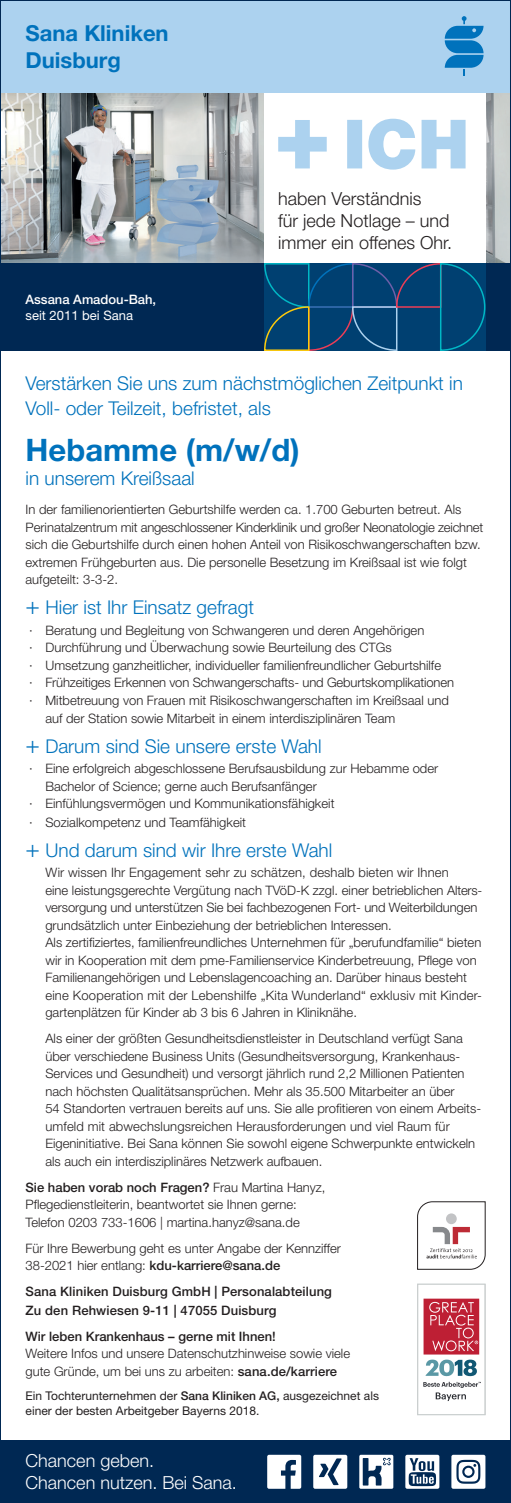
<style>
.page{position:relative;width:511px;height:1503px;background:#fff}
.page>*{position:absolute;margin:0;border:0;box-sizing:border-box;transform-origin:0 0}
.t1{font:700 31px "Helvetica Neue LT Pro";color:#0072bc}
.t2{font:700 22px/27px "Helvetica Neue LT Pro";color:#0072bc}
.t3{font:300 19px/24.4px "Helvetica Neue LT Pro";color:#0072bc}
.t4{font:300 18px/22px "Helvetica Neue LT Pro";color:#231f20}
.t5{font:300 18px/21.6px "Helvetica Neue LT Pro";color:#fff}
.t6{font:300 13px/17.4px "Helvetica Neue LT Pro";color:#231f20}
.t7{font:500 13px/18.4px "Helvetica Neue LT Pro";letter-spacing:.01em;color:#231f20}
.t8{font:500 13px "Helvetica Neue LT Pro";color:#fff}
.t9{font:13px "Helvetica Neue LT Pro";color:#fff}
.t10{font:12px/15.4px "Helvetica Neue LT Pro";color:#231f20}
.s1{font-size:24px}
.s2{font-weight:500}
</style>
<div class="page">
<div style="left:0;top:1440px;width:510px;height:62px;background:#002853"></div>
<svg style="left:267px;top:1454px;width:34px;height:34px"></svg>
<svg style="left:359px;top:1454px;width:34px;height:34px"></svg>
<svg style="left:313px;top:1454px;width:34px;height:34px"></svg>
<svg style="left:405px;top:1454px;width:34px;height:34px"></svg>
<svg style="left:451px;top:1454px;width:34px;height:34px"></svg>
<div style="left:0;top:0;width:510px;height:94px;background:#acd2ef"></div>
<img style="left:2px;top:94px;width:262px;height:169px">
<img style="left:486px;top:94px;width:22px;height:169px">
<div style="left:0;top:263px;width:510px;height:88px;background:#002853"></div>
<div style="left:264px;top:93px;width:221px;height:193px;background:#fff"></div>
<svg style="left:278px;top:119px;width:187px;height:51px"></svg>
<svg style="left:444px;top:16px;width:39px;height:60px"></svg>
<svg style="left:263px;top:262px;width:222px;height:89px;background:#0c4875"></svg>
<svg style="left:423px;top:1298px;width:57px;height:102px"></svg>
<div style="left:417px;top:1283px;width:68px;height:131px;border:1px solid #cacfcf"></div>
<svg style="left:417px;top:1201px;width:68px;height:68px"></svg>
<h2 class="t2" style="left:26px;top:19px;width:144px">Sana Kliniken<br>Duisburg</h2>
<p class="t8" style="left:26px;top:291px;width:132px">Assana Amadou-Bah,</p>
<p class="t9" style="left:26px;top:307px;width:109px">seit 2011 bei Sana</p>
<h3 class="t4" style="left:278px;top:187px;width:175px">haben Verständnis<br>für jede Notlage – und immer ein offenes Ohr.</h3>
<h3 class="t3" style="left:26px;top:371px;width:438px">Verstärken Sie uns zum nächstmöglichen Zeitpunkt in<br>Voll- oder Teilzeit, befristet, als</h3>
<h1 class="t1" style="left:26px;top:430px;width:275px">Hebamme (m/w/d)</h1>
<h3 class="t3" style="left:26px;top:466px;width:170px">in unserem Kreißsaal</h3>
<p class="t6" style="left:26px;top:500px;width:459px">In der familienorientierten Geburtshilfe werden ca. 1.700 Geburten betreut. Als Perinatalzentrum mit angeschlossener Kinderklinik und großer Neonatologie zeichnet sich die Geburtshilfe durch einen hohen Anteil von Risikoschwangerschaften bzw. extremen Frühgeburten aus. Die personelle Besetzung im Kreißsaal ist wie folgt aufgeteilt: 3-3-2.</p>
<h3 class="t3" style="left:26px;top:595px;width:230px"><span class="s1">+</span> Hier ist Ihr Einsatz gefragt</h3>
<p class="t6" style="left:29px;top:621px;width:396px">· Beratung und Begleitung von Schwangeren und deren Angehörigen</p>
<p class="t6" style="left:29px;top:638px;width:363px">· Durchführung und Überwachung sowie Beurteilung des CTGs</p>
<p class="t6" style="left:29px;top:656px;width:413px">· Umsetzung ganzheitlicher, individueller familienfreundlicher Geburtshilfe</p>
<p class="t6" style="left:29px;top:673px;width:426px">· Frühzeitiges Erkennen von Schwangerschafts- und Geburtskomplikationen</p>
<p class="t6" style="left:29px;top:691px;width:420px">· Mitbetreuung von Frauen mit Risikoschwangerschaften im Kreißsaal und</p>
<p class="t6" style="left:45px;top:709px;width:351px">auf der Station sowie Mitarbeit in einem interdisziplinären Team</p>
<h3 class="t3" style="left:26px;top:733px;width:297px"><span class="s1">+</span> Darum sind Sie unsere erste Wahl</h3>
<p class="t6" style="left:29px;top:760px;width:410px">· Eine erfolgreich abgeschlossene Berufsausbildung zur Hebamme oder</p>
<p class="t6" style="left:45px;top:777px;width:272px">Bachelor of Science; gerne auch Berufsanfänger</p>
<p class="t6" style="left:29px;top:795px;width:306px">· Einfühlungsvermögen und Kommunikationsfähigkeit</p>
<p class="t6" style="left:29px;top:813px;width:218px">· Sozialkompetenz und Teamfähigkeit</p>
<h3 class="t3" style="left:26px;top:837px;width:308px"><span class="s1">+</span> Und darum sind wir Ihre erste Wahl</h3>
<p class="t6" style="left:45px;top:863px;width:438px">Wir wissen Ihr Engagement sehr zu schätzen, deshalb bieten wir Ihnen<br>eine leistungsgerechte Vergütung nach TVöD-K zzgl. einer betrieblichen Alters&shy;versorgung und unterstützen Sie bei fachbezogenen Fort- und Weiterbildungen grundsätzlich unter Einbeziehung der betrieblichen Interessen.<br>Als zertifiziertes, familienfreundliches Unternehmen für „berufundfamilie“ bieten wir in Kooperation mit dem pme-Familienservice Kinderbetreuung, Pflege von Familienangehörigen und Lebenslagencoaching an. Darüber hinaus besteht eine Kooperation mit der Lebenshilfe „Kita Wunderland“ exklusiv mit Kinder&shy;gartenplätzen für Kinder ab 3 bis 6 Jahren in Kliniknähe.</p>
<p class="t6" style="left:45px;top:1029px;width:437px">Als einer der größten Gesundheitsdienstleister in Deutschland verfügt Sana über verschiedene Business Units (Gesundheitsversorgung, Krankenhaus-Services und Gesundheit) und versorgt jährlich rund 2,2 Millionen Patienten nach höchsten Qualitätsansprüchen. Mehr als 35.500 Mitarbeiter an über<br>54 Standorten vertrauen bereits auf uns. Sie alle profitieren von einem Arbeits&shy;umfeld mit abwechslungsreichen Herausforderungen und viel Raum für Eigeninitiative. Bei Sana können Sie sowohl eigene Schwerpunkte entwickeln als auch ein interdisziplinäres Netzwerk aufbauen.</p>
<p class="t6" style="left:26px;top:1178px;width:301px"><span class="s2">Sie haben vorab noch Fragen?</span> Frau Martina Hanyz,<br>Pflegedienstleiterin, beantwortet sie Ihnen gerne:<br>Telefon 0203 733-1606 | martina.hanyz@sana.de</p>
<p class="t6" style="left:26px;top:1239px;width:317px">Für Ihre Bewerbung geht es unter Angabe der Kennziffer<br>38-2021 hier entlang: <span class="s2">kdu-karriere@sana.de</span></p>
<p class="t7" style="left:26px;top:1282px;width:308px">Sana Kliniken Duisburg GmbH | Personalabteilung<br>Zu den Rehwiesen 9-11 | 47055 Duisburg</p>
<p class="t7" style="left:26px;top:1326px;width:251px">Wir leben Krankenhaus – gerne mit Ihnen!</p>
<p class="t6" style="left:26px;top:1344px;width:326px">Weitere Infos und unsere Datenschutzhinweise sowie viele gute Gründe, um bei uns zu arbeiten: <span class="s2">sana.de/karriere</span></p>
<p class="t10" style="left:26px;top:1387px;width:354px">Ein Tochterunternehmen der <span class="s2">Sana Kliniken AG,</span> ausgezeichnet als einer der besten Arbeitgeber Bayerns 2018.</p>
<h3 class="t5" style="left:26px;top:1449px;width:213px">Chancen geben.<br>Chancen nutzen. Bei Sana.</h3>
</div>
